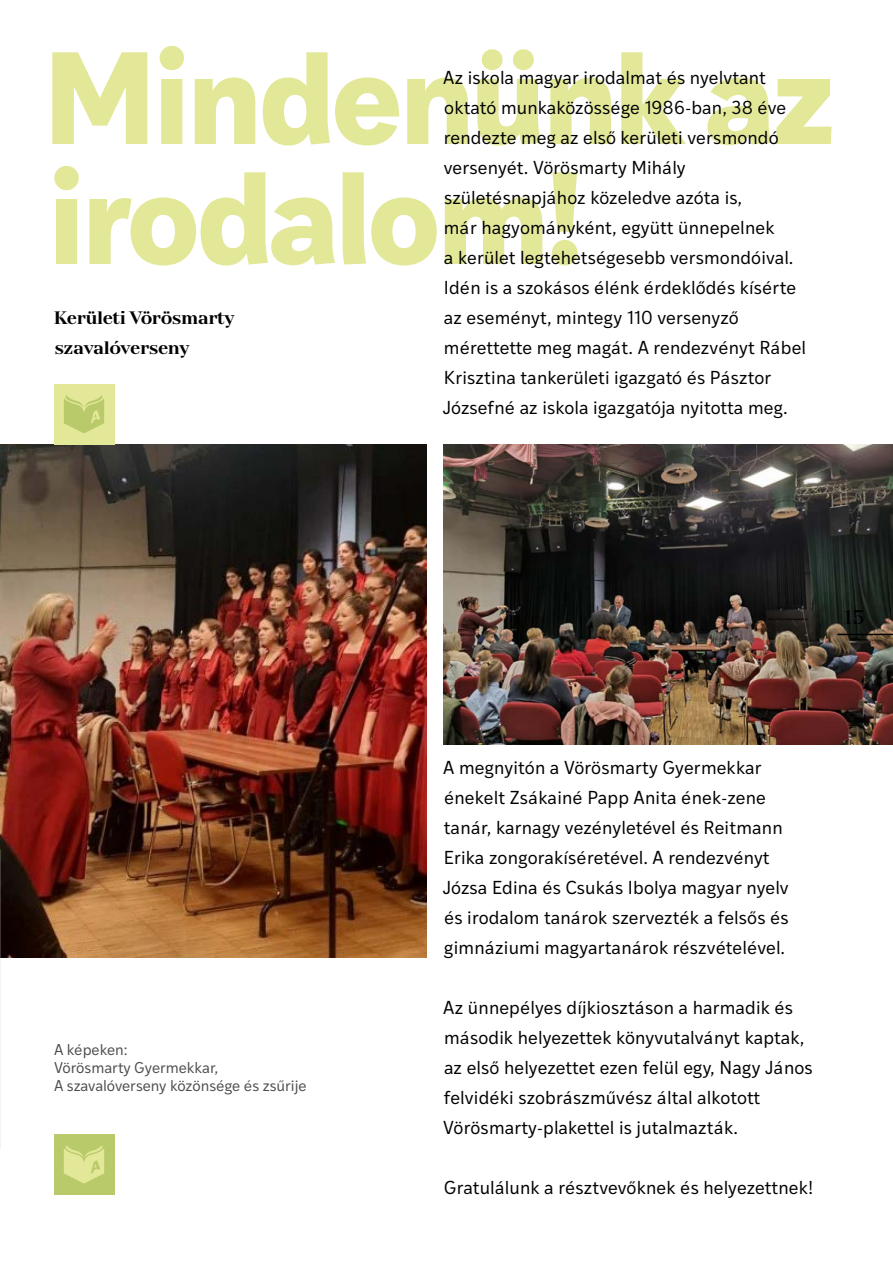
<style>
.page{position:relative;width:893px;height:1263px;background:#fff}
.page>*{position:absolute;margin:0;border:0;box-sizing:border-box;transform-origin:0 0}
.t1{font:700 126px/120px "Ivy Style Sans";letter-spacing:-.035em;color:#e3e899}
.t2{font:19.5px "TT Nooks";color:#000}
.t3{font:18px/30px "Ivy Style Sans";color:#000}
.t4{font:700 18px/30px "TT Nooks";letter-spacing:-.03em;color:#000}
.t5{font:15px/18px "Ivy Style Sans";color:#000}
</style>
<div class="page">
<img style="left:444px;top:444px;width:449px;height:300px">
<img style="left:0;top:444px;width:427px;height:514px">
<div style="left:54px;top:384px;width:60px;height:60px;background:#e3e899"></div>
<svg style="left:64px;top:395px;width:40px;height:38px"></svg>
<div style="left:54px;top:1134px;width:60px;height:60px;background:#b9ca6a"></div>
<svg style="left:64px;top:1145px;width:40px;height:38px"></svg>
<img style="left:0;top:849px;width:1px;height:300px">
<hr style="left:837px;top:634px;width:56px;height:1px;background:#000">
<h1 class="t1" style="left:43px;top:29px;width:796px">Mindenünk az irodalom!</h1>
<p class="t3" style="left:443px;top:62px;width:365px">Az iskola magyar irodalmat és nyelvtant oktató munkaközössége 1986-ban, 38 éve rendezte meg az első kerületi versmondó versenyét. Vörösmarty Mihály születésnapjához közeledve azóta is,<br>már hagyományként, együtt ünnepelnek<br>a kerület legtehetségesebb versmondóival.<br>Idén is a szokásos élénk érdeklődés kísérte az eseményt, mintegy 110 versenyző mérettette meg magát. A rendezvényt Rábel Krisztina tankerületi igazgató és Pásztor Józsefné az iskola igazgatója nyitotta meg.</p>
<p class="t4" style="left:54px;top:303px;width:182px">Kerületi Vörösmarty szavalóverseny</p>
<p class="t5" style="left:54px;top:1040px;width:254px">A képeken:<br>Vörösmarty Gyermekkar,<br>A szavalóverseny közönsége és zsűrije</p>
<p class="t2" style="left:844px;top:606px;width:22px">15</p>
<p class="t3" style="left:443px;top:752px;width:347px">A megnyitón a Vörösmarty Gyermekkar énekelt Zsákainé Papp Anita ének-zene tanár, karnagy vezényletével és Reitmann Erika zongorakíséretével. A rendezvényt Józsa Edina és Csukás Ibolya magyar nyelv és irodalom tanárok szervezték a felsős és gimnáziumi magyartanárok részvételével.</p>
<p class="t3" style="left:443px;top:992px;width:371px">Az ünnepélyes díjkiosztáson a harmadik és második helyezettek könyvutalványt kaptak, az első helyezettet ezen felül egy, Nagy János felvidéki szobrászművész által alkotott Vörösmarty-plakettel is jutalmazták.</p>
<p class="t3" style="left:444px;top:1172px;width:371px">Gratulálunk a résztvevőknek és helyezettnek!</p>
</div>
